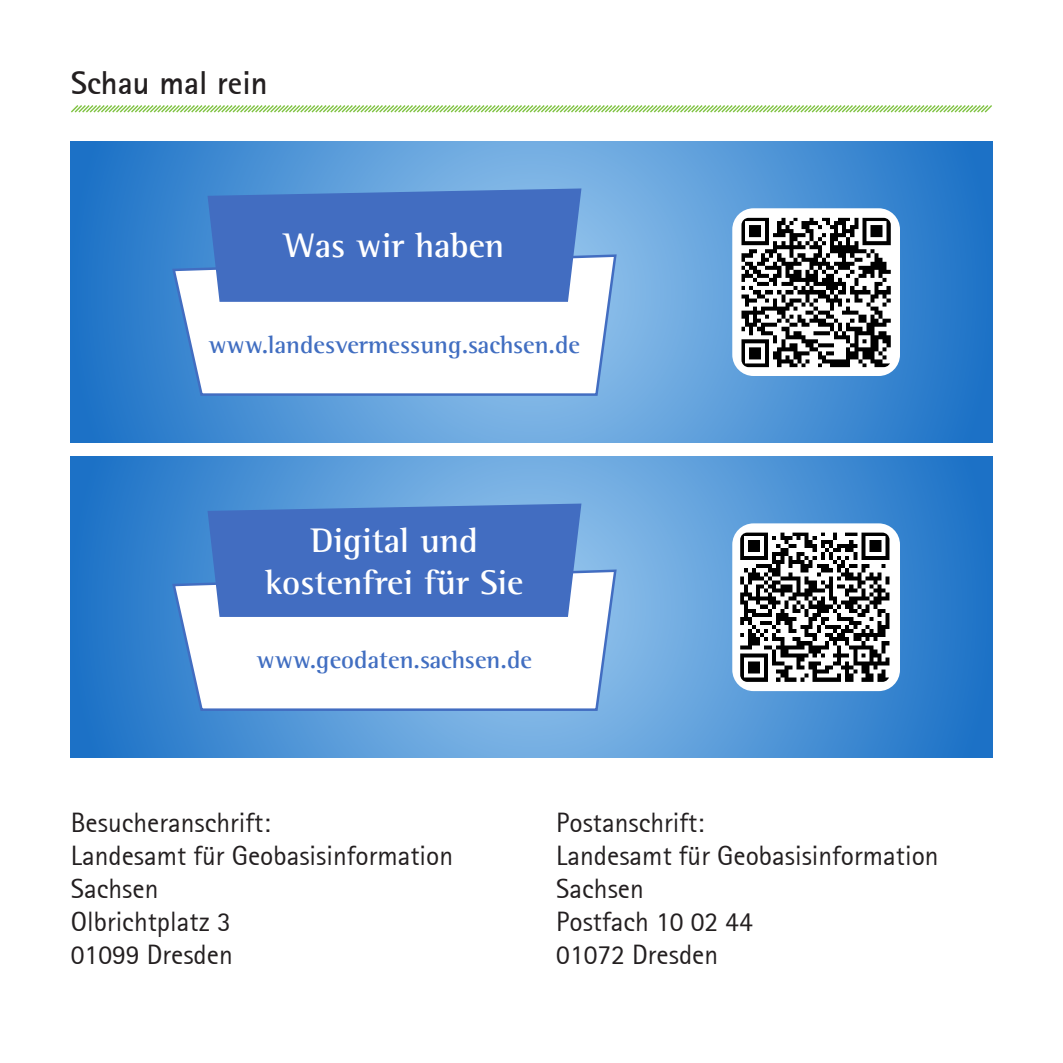
<style>
.page{position:relative;width:1063px;height:1063px;background:#fff}
.page>*{position:absolute;margin:0;border:0;box-sizing:border-box;transform-origin:0 0}
.t1{font:700 35px "Rotis Semi Serif";color:#fff}
.t2{font:700 32.5px "Rotis Sans Serif";color:#231f20}
.t3{font:27.5px "Rotis Sans Serif";color:#231f20}
.t4{font:700 25px "Rotis Semi Serif";color:#416ec1}
</style>
<div class="page">
<svg style="left:71px;top:105px;width:921px;height:8px"></svg>
<svg style="left:71px;top:457px;width:921px;height:301px;background:#4b92d5"></svg>
<svg style="left:71px;top:142px;width:921px;height:301px;background:#4b92d5"></svg>
<svg style="left:171px;top:253px;width:447px;height:144px"></svg>
<svg style="left:208px;top:188px;width:373px;height:114px;background:#4772c3"></svg>
<svg style="left:171px;top:568px;width:447px;height:144px"></svg>
<div style="left:208px;top:504px;width:373px;height:113px;background:#426dc1"></div>
<div style="left:732px;top:208px;width:168px;height:168px;background:#fff;border-radius:21px"></div>
<div style="left:732px;top:523px;width:168px;height:168px;background:#fff;border-radius:21px"></div>
<img style="left:741px;top:218px;width:150px;height:149px">
<img style="left:740px;top:533px;width:149px;height:149px">
<p class="t2" style="left:71px;top:62px;width:198px">Schau mal rein</p>
<p class="t1" style="left:285px;top:225px;width:221px">Was wir haben</p>
<p class="t4" style="left:209px;top:330px;width:373px">www.landesvermessung.sachsen.de</p>
<p class="t1" style="left:311px;top:519px;width:169px">Digital und</p>
<p class="t1" style="left:265px;top:561px;width:260px">kostenfrei für Sie</p>
<p class="t4" style="left:257px;top:645px;width:277px">www.geodaten.sachsen.de</p>
<p class="t3" style="left:71px;top:806px;width:201px">Besucheranschrift:</p>
<p class="t3" style="left:71px;top:839px;width:384px">Landesamt für Geobasisinformation</p>
<p class="t3" style="left:71px;top:872px;width:89px">Sachsen</p>
<p class="t3" style="left:71px;top:905px;width:161px">Olbrichtplatz 3</p>
<p class="t3" style="left:71px;top:938px;width:163px">01099 Dresden</p>
<p class="t3" style="left:556px;top:806px;width:150px">Postanschrift:</p>
<p class="t3" style="left:556px;top:839px;width:384px">Landesamt für Geobasisinformation</p>
<p class="t3" style="left:556px;top:872px;width:89px">Sachsen</p>
<p class="t3" style="left:556px;top:905px;width:198px">Postfach 10 02 44</p>
<p class="t3" style="left:556px;top:938px;width:163px">01072 Dresden</p>
</div>
